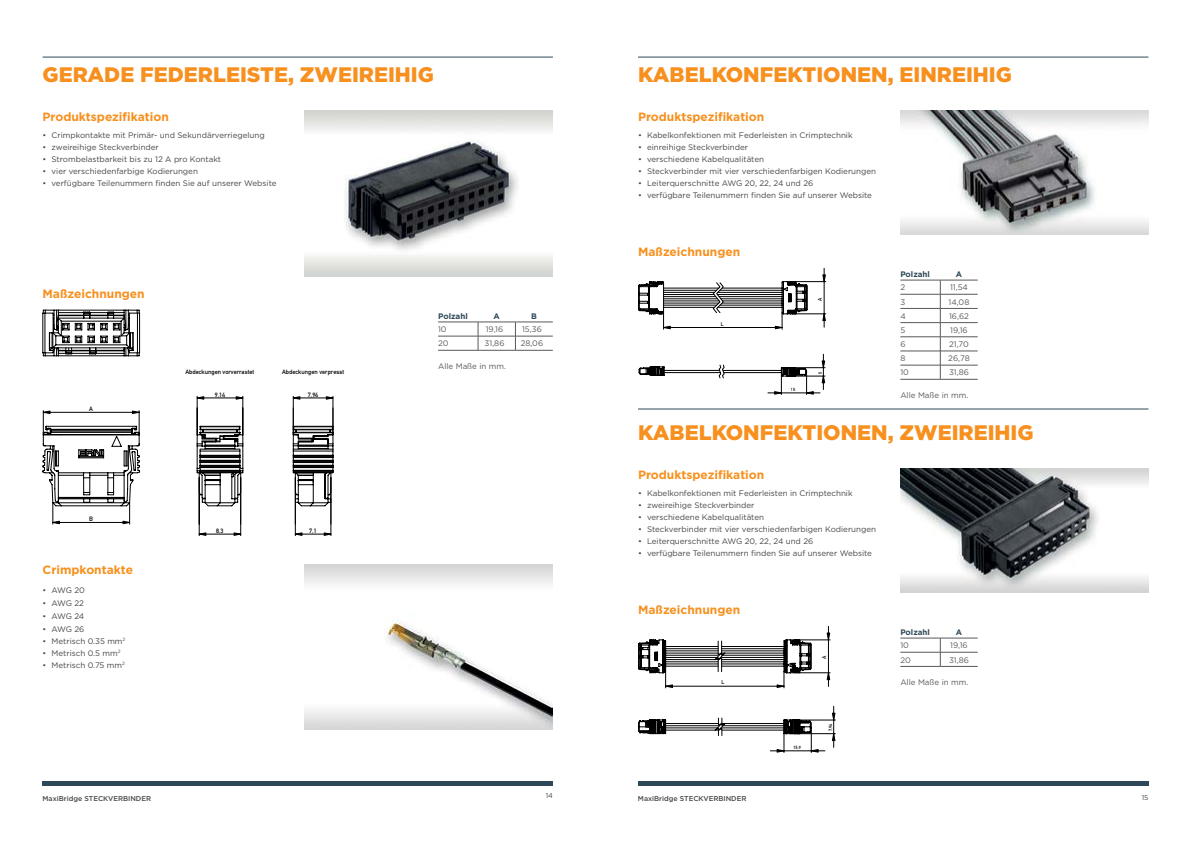
<style>
.page{position:relative;width:1191px;height:842px;background:#fff}
.page>*{position:absolute;margin:0;border:0;box-sizing:border-box;transform-origin:0 0}
.t1{font:900 21px "Gotham";color:#f7901e}
.t2{font:700 12px "Gotham";color:#f7901e}
.t3{font:8px "Gotham";color:#464547}
.t4{font:8px "Gotham";color:#58595b}
.t5{font:700 8px "Gotham";color:#2e4857}
.t6{font:500 7px "Gotham";color:#464547}
.t7{font:7px "Gotham";color:#464547}
.t8{font:6.2px "DIN Mittelschrift LT";color:#000}
.t9{font:5.5px "DIN Mittelschrift LT";color:#000}
.t10{font:5.3px "DIN Mittelschrift LT";color:#000}
.t11{font:4.5px "DIN Mittelschrift LT";color:#000}
.t12{font:4.4px "DIN Mittelschrift LT";color:#000}
</style>
<div class="page">
<hr style="left:638px;top:781px;width:510px;height:4px;background:#2e4857">
<hr style="left:43px;top:781px;width:510px;height:4px;background:#2e4857">
<hr style="left:638px;top:57px;width:510px;height:1px;background:#2e4857">
<hr style="left:43px;top:57px;width:510px;height:1px;background:#2e4857">
<img style="left:900px;top:111px;width:248px;height:123px">
<hr style="left:787px;top:281px;width:39px;height:1px;background:#000">
<hr style="left:824px;top:268px;width:1px;height:46px;background:#000">
<hr style="left:787px;top:314px;width:39px;height:1px;background:#000">
<svg style="left:638px;top:275px;width:187px;height:120px"></svg>
<hr style="left:900px;top:280px;width:40px;height:1px;background:#58595b">
<hr style="left:940px;top:280px;width:37px;height:1px;background:#58595b">
<svg style="left:940px;top:280px;width:1px;height:99px"></svg>
<hr style="left:900px;top:294px;width:40px;height:1px;background:#58595b">
<hr style="left:900px;top:308px;width:40px;height:1px;background:#58595b">
<hr style="left:900px;top:322px;width:40px;height:1px;background:#58595b">
<hr style="left:900px;top:337px;width:40px;height:1px;background:#58595b">
<hr style="left:900px;top:351px;width:40px;height:1px;background:#58595b">
<hr style="left:900px;top:365px;width:40px;height:1px;background:#58595b">
<hr style="left:900px;top:379px;width:40px;height:1px;background:#58595b">
<hr style="left:940px;top:294px;width:37px;height:1px;background:#58595b">
<hr style="left:940px;top:308px;width:37px;height:1px;background:#58595b">
<hr style="left:940px;top:322px;width:37px;height:1px;background:#58595b">
<hr style="left:940px;top:337px;width:37px;height:1px;background:#58595b">
<hr style="left:940px;top:351px;width:37px;height:1px;background:#58595b">
<hr style="left:940px;top:365px;width:37px;height:1px;background:#58595b">
<hr style="left:940px;top:379px;width:37px;height:1px;background:#58595b">
<img style="left:900px;top:469px;width:248px;height:123px">
<svg style="left:638px;top:626px;width:197px;height:126px"></svg>
<hr style="left:900px;top:638px;width:40px;height:1px;background:#58595b">
<hr style="left:940px;top:638px;width:37px;height:1px;background:#58595b">
<svg style="left:940px;top:638px;width:1px;height:28px"></svg>
<hr style="left:900px;top:652px;width:40px;height:1px;background:#58595b">
<hr style="left:900px;top:666px;width:40px;height:1px;background:#58595b">
<hr style="left:940px;top:652px;width:37px;height:1px;background:#58595b">
<hr style="left:940px;top:666px;width:37px;height:1px;background:#58595b">
<hr style="left:638px;top:409px;width:510px;height:1px;background:#2e4857">
<img style="left:305px;top:111px;width:248px;height:165px">
<svg style="left:43px;top:310px;width:291px;height:226px"></svg>
<hr style="left:438px;top:322px;width:40px;height:1px;background:#58595b">
<hr style="left:478px;top:322px;width:37px;height:1px;background:#58595b">
<hr style="left:515px;top:322px;width:38px;height:1px;background:#58595b">
<svg style="left:478px;top:322px;width:1px;height:28px"></svg>
<svg style="left:515px;top:322px;width:1px;height:28px"></svg>
<hr style="left:438px;top:336px;width:40px;height:1px;background:#58595b">
<hr style="left:478px;top:336px;width:37px;height:1px;background:#58595b">
<hr style="left:515px;top:336px;width:38px;height:1px;background:#58595b">
<hr style="left:438px;top:350px;width:40px;height:1px;background:#58595b">
<hr style="left:478px;top:350px;width:37px;height:1px;background:#58595b">
<hr style="left:515px;top:350px;width:38px;height:1px;background:#58595b">
<img style="left:305px;top:564px;width:248px;height:166px">
<h1 class="t1" style="left:43px;top:60px;width:393px">GERADE FEDERLEISTE, ZWEIREIHIG</h1>
<h2 class="t2" style="left:43px;top:108px;width:128px">Produktspezifikation</h2>
<p class="t3" style="left:43px;top:130px;width:224px">• Crimpkontakte mit Primär- und Sekundärverriegelung</p>
<p class="t3" style="left:43px;top:142px;width:118px">• zweireihige Steckverbinder</p>
<p class="t3" style="left:43px;top:154px;width:180px">• Strombelastbarkeit bis zu 12 A pro Kontakt</p>
<p class="t3" style="left:43px;top:166px;width:157px">• vier verschiedenfarbige Kodierungen</p>
<p class="t3" style="left:43px;top:178px;width:235px">• verfügbare Teilenummern finden Sie auf unserer Website</p>
<h2 class="t2" style="left:43px;top:285px;width:104px">Maßzeichnungen</h2>
<p class="t8" style="left:89px;top:405px;width:5px">A</p>
<p class="t8" style="left:185px;top:368px;width:70px">Abdeckungen vorverrastet</p>
<p class="t8" style="left:215px;top:391px;width:12px">9,14</p>
<p class="t8" style="left:282px;top:368px;width:63px">Abdeckungen verpresst</p>
<p class="t8" style="left:308px;top:391px;width:12px">7,94</p>
<p class="t8" style="left:89px;top:515px;width:5px">B</p>
<h2 class="t2" style="left:43px;top:562px;width:92px">Crimpkontakte</h2>
<p class="t3" style="left:43px;top:585px;width:44px">• AWG 20</p>
<p class="t3" style="left:43px;top:598px;width:43px">• AWG 22</p>
<p class="t3" style="left:43px;top:611px;width:43px">• AWG 24</p>
<p class="t3" style="left:43px;top:624px;width:43px">• AWG 26</p>
<p class="t3" style="left:43px;top:636px;width:84px">• Metrisch 0.35 mm<sup>2</sup></p>
<p class="t3" style="left:43px;top:648px;width:79px">• Metrisch 0.5 mm<sup>2</sup></p>
<p class="t3" style="left:43px;top:660px;width:84px">• Metrisch 0.75 mm<sup>2</sup></p>
<p class="t8" style="left:216px;top:527px;width:9px">8,3</p>
<p class="t8" style="left:309px;top:527px;width:9px">7,1</p>
<p class="t5" style="left:438px;top:311px;width:31px">Polzahl</p>
<p class="t5" style="left:493px;top:311px;width:8px">A</p>
<p class="t5" style="left:531px;top:311px;width:7px">B</p>
<p class="t4" style="left:438px;top:324px;width:10px">10</p>
<p class="t4" style="left:486px;top:324px;width:19px">19,16</p>
<p class="t4" style="left:522px;top:324px;width:21px">15,36</p>
<p class="t4" style="left:438px;top:338px;width:12px">20</p>
<p class="t4" style="left:484px;top:338px;width:21px">31,86</p>
<p class="t4" style="left:520px;top:338px;width:24px">28,06</p>
<p class="t4" style="left:438px;top:361px;width:69px">Alle Maße in mm.</p>
<h1 class="t1" style="left:638px;top:60px;width:375px">KABELKONFEKTIONEN, EINREIHIG</h1>
<h2 class="t2" style="left:638px;top:108px;width:128px">Produktspezifikation</h2>
<p class="t3" style="left:638px;top:130px;width:216px">• Kabelkonfektionen mit Federleisten in Crimptechnik</p>
<p class="t3" style="left:638px;top:142px;width:112px">• einreihige Steckverbinder</p>
<p class="t3" style="left:638px;top:154px;width:127px">• verschiedene Kabelqualitäten</p>
<p class="t3" style="left:638px;top:166px;width:239px">• Steckverbinder mit vier verschiedenfarbigen Kodierungen</p>
<p class="t3" style="left:638px;top:178px;width:177px">• Leiterquerschnitte AWG 20, 22, 24 und 26</p>
<p class="t3" style="left:638px;top:190px;width:235px">• verfügbare Teilenummern finden Sie auf unserer Website</p>
<h2 class="t2" style="left:638px;top:244px;width:104px">Maßzeichnungen</h2>
<p class="t10" style="left:721px;top:321px;width:4px">L</p>
<p class="t10" style="left:817px;top:301px;width:5px;rotate:-90deg">A</p>
<p class="t12" style="left:791px;top:387px;width:6px">15</p>
<p class="t12" style="left:817px;top:374px;width:4px;rotate:-90deg">5</p>
<p class="t5" style="left:900px;top:269px;width:31px">Polzahl</p>
<p class="t5" style="left:955px;top:269px;width:8px">A</p>
<p class="t4" style="left:900px;top:282px;width:6px">2</p>
<p class="t4" style="left:950px;top:282px;width:19px">11,54</p>
<p class="t4" style="left:900px;top:297px;width:6px">3</p>
<p class="t4" style="left:948px;top:297px;width:22px">14,08</p>
<p class="t4" style="left:900px;top:311px;width:7px">4</p>
<p class="t4" style="left:949px;top:311px;width:21px">16,62</p>
<p class="t4" style="left:900px;top:325px;width:6px">5</p>
<p class="t4" style="left:950px;top:325px;width:19px">19,16</p>
<p class="t4" style="left:900px;top:339px;width:7px">6</p>
<p class="t4" style="left:949px;top:339px;width:21px">21,70</p>
<p class="t4" style="left:900px;top:353px;width:7px">8</p>
<p class="t4" style="left:948px;top:353px;width:23px">26,78</p>
<p class="t4" style="left:900px;top:367px;width:10px">10</p>
<p class="t4" style="left:949px;top:367px;width:21px">31,86</p>
<p class="t4" style="left:900px;top:390px;width:69px">Alle Maße in mm.</p>
<h1 class="t1" style="left:638px;top:418px;width:397px">KABELKONFEKTIONEN, ZWEIREIHIG</h1>
<h2 class="t2" style="left:638px;top:466px;width:128px">Produktspezifikation</h2>
<p class="t3" style="left:638px;top:488px;width:216px">• Kabelkonfektionen mit Federleisten in Crimptechnik</p>
<p class="t3" style="left:638px;top:500px;width:118px">• zweireihige Steckverbinder</p>
<p class="t3" style="left:638px;top:512px;width:127px">• verschiedene Kabelqualitäten</p>
<p class="t3" style="left:638px;top:524px;width:239px">• Steckverbinder mit vier verschiedenfarbigen Kodierungen</p>
<p class="t3" style="left:638px;top:536px;width:177px">• Leiterquerschnitte AWG 20, 22, 24 und 26</p>
<p class="t3" style="left:638px;top:548px;width:235px">• verfügbare Teilenummern finden Sie auf unserer Website</p>
<h2 class="t2" style="left:638px;top:601px;width:104px">Maßzeichnungen</h2>
<p class="t9" style="left:721px;top:679px;width:5px">L</p>
<p class="t9" style="left:821px;top:659px;width:5px;rotate:-90deg">A</p>
<p class="t11" style="left:793px;top:745px;width:9px">15,9</p>
<p class="t11" style="left:828px;top:731px;width:9px;rotate:-90deg">7,94</p>
<p class="t5" style="left:900px;top:627px;width:31px">Polzahl</p>
<p class="t5" style="left:955px;top:627px;width:8px">A</p>
<p class="t4" style="left:900px;top:640px;width:10px">10</p>
<p class="t4" style="left:950px;top:640px;width:19px">19,16</p>
<p class="t4" style="left:900px;top:654px;width:12px">20</p>
<p class="t4" style="left:949px;top:654px;width:21px">31,86</p>
<p class="t4" style="left:900px;top:677px;width:69px">Alle Maße in mm.</p>
<p class="t6" style="left:43px;top:794px;width:110px">MaxiBridge STECKVERBINDER</p>
<p class="t7" style="left:546px;top:791px;width:9px">14</p>
<p class="t6" style="left:638px;top:794px;width:110px">MaxiBridge STECKVERBINDER</p>
<p class="t7" style="left:1141px;top:793px;width:8px">15</p>
</div>
